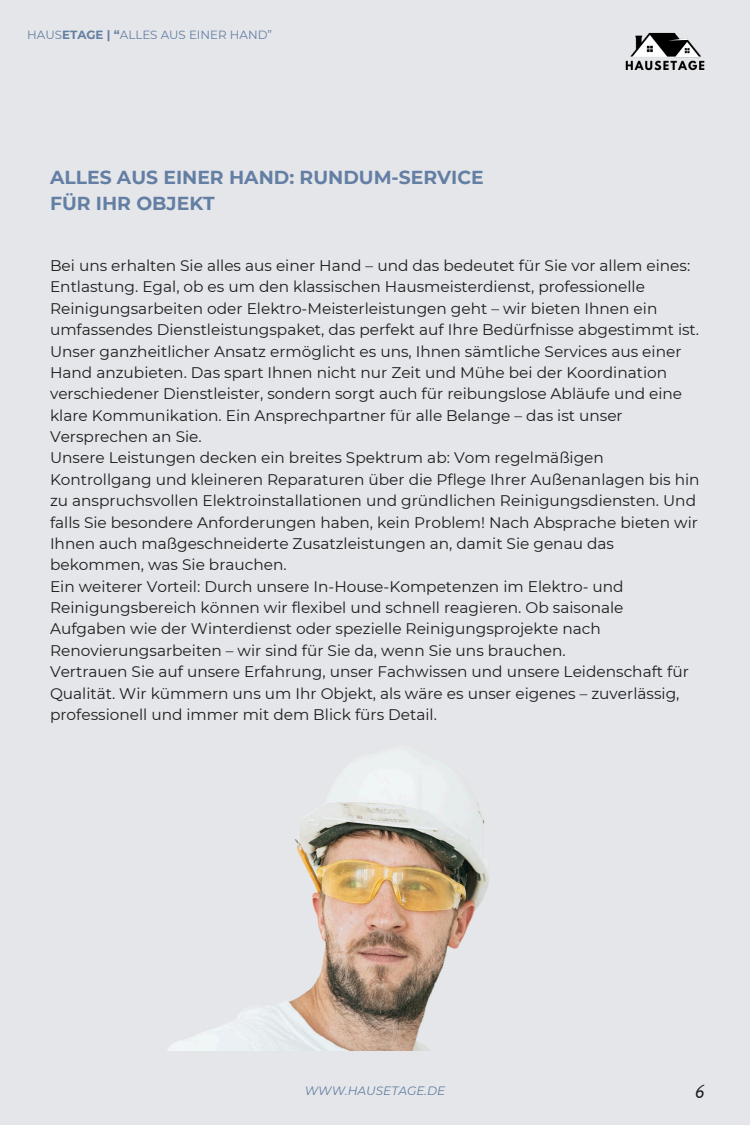
<style>
.page{position:relative;width:750px;height:1125px;background:#e5e6e9}
.page>*{position:absolute;margin:0;border:0;box-sizing:border-box;transform-origin:0 0}
.t1{font:700 18.77px/26.2px "Montserrat";color:#647fa4}
.t2{font:italic 18.32px "Rosario";color:#1d1d1f}
.t3{font:15.35px/21.4px "Montserrat";color:#1d1d1f}
.t4{font:italic 12.12px "Montserrat";color:#647fa4}
.t5{font:11.88px "Montserrat";color:#647fa4}
.s1{font-weight:700}
</style>
<div class="page">
<img style="left:625px;top:32px;width:80px;height:39px">
<img style="left:168px;top:766px;width:321px;height:284px">
<p class="t5" style="left:27px;top:27px;width:246px">HAUS<span class="s1">ETAGE | “</span>ALLES AUS EINER HAND”</p>
<h2 class="t1" style="left:50px;top:164px;width:435px">ALLES AUS EINER HAND: RUNDUM-SERVICE<br>FÜR IHR OBJEKT</h2>
<p class="t3" style="left:50px;top:255px;width:651px">Bei uns erhalten Sie alles aus einer Hand – und das bedeutet für Sie vor allem eines:<br>Entlastung. Egal, ob es um den klassischen Hausmeisterdienst, professionelle Reinigungsarbeiten oder Elektro-Meisterleistungen geht – wir bieten Ihnen ein umfassendes Dienstleistungspaket, das perfekt auf Ihre Bedürfnisse abgestimmt ist.<br>Unser ganzheitlicher Ansatz ermöglicht es uns, Ihnen sämtliche Services aus einer Hand anzubieten. Das spart Ihnen nicht nur Zeit und Mühe bei der Koordination verschiedener Dienstleister, sondern sorgt auch für reibungslose Abläufe und eine klare Kommunikation. Ein Ansprechpartner für alle Belange – das ist unser Versprechen an Sie.<br>Unsere Leistungen decken ein breites Spektrum ab: Vom regelmäßigen Kontrollgang und kleineren Reparaturen über die Pflege Ihrer Außenanlagen bis hin zu anspruchsvollen Elektroinstallationen und gründlichen Reinigungsdiensten. Und falls Sie besondere Anforderungen haben, kein Problem! Nach Absprache bieten wir Ihnen auch maßgeschneiderte Zusatzleistungen an, damit Sie genau das bekommen, was Sie brauchen.<br>Ein weiterer Vorteil: Durch unsere In-House-Kompetenzen im Elektro- und Reinigungsbereich können wir flexibel und schnell reagieren. Ob saisonale Aufgaben wie der Winterdienst oder spezielle Reinigungsprojekte nach Renovierungsarbeiten – wir sind für Sie da, wenn Sie uns brauchen.<br>Vertrauen Sie auf unsere Erfahrung, unser Fachwissen und unsere Leidenschaft für Qualität. Wir kümmern uns um Ihr Objekt, als wäre es unser eigenes – zuverlässig, professionell und immer mit dem Blick fürs Detail.</p>
<p class="t4" style="left:305px;top:1083px;width:142px">WWW.HAUSETAGE.DE</p>
<h1 class="t2" style="left:695px;top:1080px;width:11px">6</h1>
</div>
